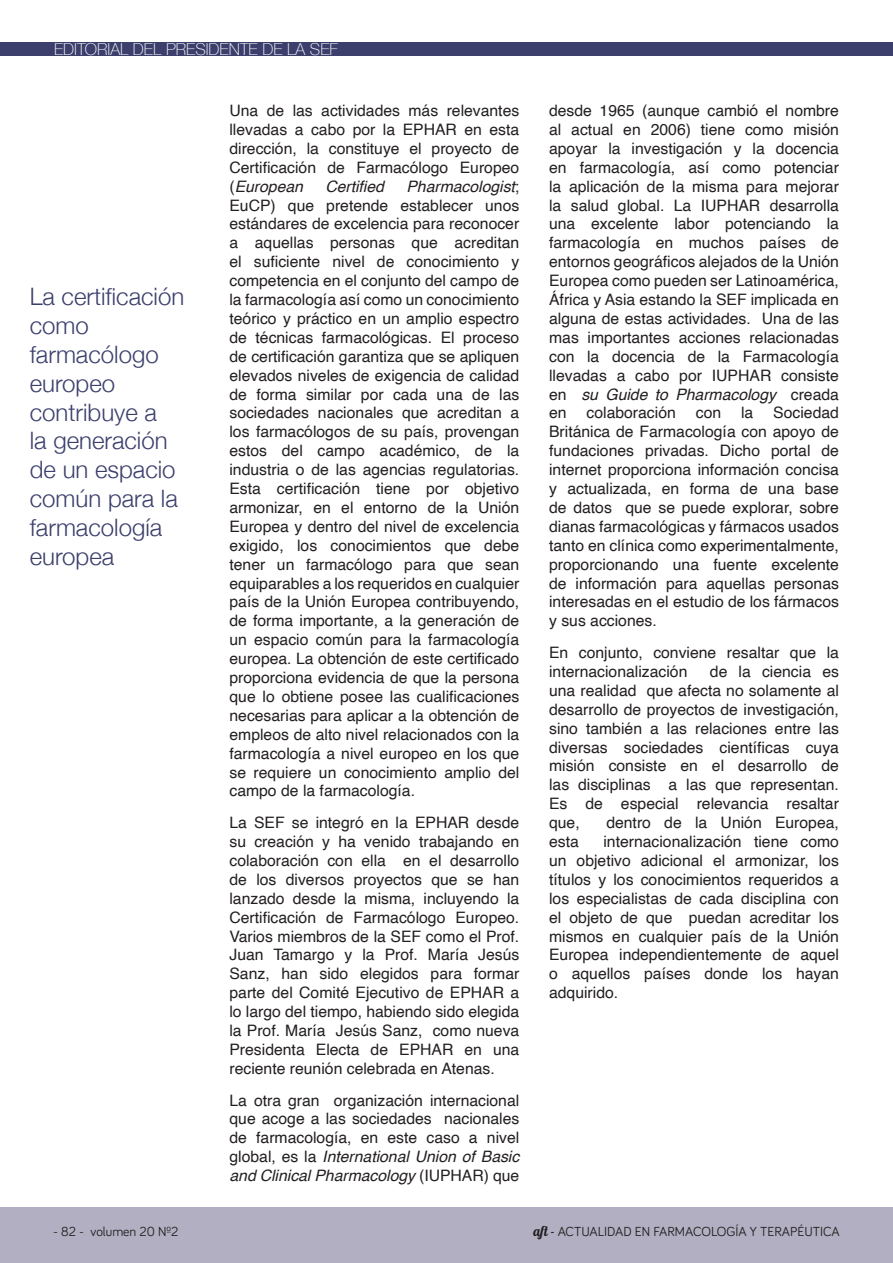
<style>
.page{position:relative;width:893px;height:1263px;background:#fff}
.page>*{position:absolute;margin:0;border:0;box-sizing:border-box;transform-origin:0 0}
.t1{font:300 24px/28.8px "Helvetica Neue";color:#3c3f6c}
.t2{font:100 16.5px "Helvetica Neue";color:#fff}
.t3{font:15.75px/18.9px "Helvetica";color:#231f20;text-align:justify}
.t4{font:italic 15.75px "Helvetica";color:#231f20}
.t5{font:13.5px "Bariol";color:#231f20}
.s1{font-style:italic}
.s2{font-family:"Lobster 1.4"}
</style>
<div class="page">
<div style="left:0;top:1207px;width:893px;height:56px;background:#b2afc2"></div>
<div style="left:0;top:42px;width:893px;height:13px;background:#3c3f6c"></div>
<p class="t2" style="left:54px;top:37px;width:286px">EDITORIAL DEL PRESIDENTE DE LA SEF</p>
<h1 class="t1" style="left:30px;top:281px;width:156px">La certificación como farmacólogo europeo contribuye a<br>la generación de un espacio común para la farmacología europea</h1>
<p class="t5" style="left:53px;top:1222px;width:127px">- 82 - volumen 20 Nº2</p>
<p class="t3" style="left:229px;top:101px;width:291px">Una de las actividades más relevantes llevadas a cabo por la EPHAR en esta dirección, la constituye el proyecto de Certificación de Farmacólogo Europeo (<span class="s1">European</span></p>
<p class="t4" style="left:325px;top:174px;width:60px">Certified</p>
<p class="t3" style="left:229px;top:177px;width:291px;text-indent:177px"><span class="s1">Pharmacologist</span>; EuCP) que pretende establecer unos estándares de excelencia para reconocer a aquellas personas que acreditan el suficiente nivel de conocimiento y competencia en el conjunto del campo de la farmacología así como un conocimiento teórico y práctico en un amplio espectro de técnicas farmacológicas. El proceso de certificación garantiza que se apliquen elevados niveles de exigencia de calidad de forma similar por cada una de las sociedades nacionales que acreditan a los farmacólogos de su país, provengan estos del campo académico, de la industria o de las agencias regulatorias.<br>Esta certificación tiene por objetivo armonizar, en el entorno de la Unión Europea y dentro del nivel de excelencia exigido, los conocimientos que debe tener un farmacólogo para que sean equiparables a los requeridos en cualquier país de la Unión Europea contribuyendo, de forma importante, a la generación de un espacio común para la farmacología europea. La obtención de este certificado proporciona evidencia de que la persona que lo obtiene posee las cualificaciones necesarias para aplicar a la obtención de empleos de alto nivel relacionados con la farmacología a nivel europeo en los que se requiere un conocimiento amplio del campo de la farmacología.</p>
<p class="t3" style="left:229px;top:814px;width:291px">La SEF se integró en la EPHAR desde su creación y ha venido trabajando en colaboración con ella en el desarrollo de los diversos proyectos que se han lanzado desde la misma, incluyendo la Certificación de Farmacólogo Europeo.<br>Varios miembros de la SEF como el Prof.<br>Juan Tamargo y la Prof. María Jesús Sanz, han sido elegidos para formar parte del Comité Ejecutivo de EPHAR a lo largo del tiempo, habiendo sido elegida la Prof. María Jesús Sanz, como nueva Presidenta Electa de EPHAR en una reciente reunión celebrada en Atenas.</p>
<p class="t3" style="left:229px;top:1091px;width:291px">La otra gran organización internacional que acoge a las sociedades nacionales de farmacología, en este caso a nivel global, es la <span class="s1">International Union of Basic and Clinical Pharmacology</span> (IUPHAR) que</p>
<p class="t3" style="left:549px;top:101px;width:291px">desde 1965 (aunque cambió el nombre al actual en 2006) tiene como misión apoyar la investigación y la docencia en farmacología, así como potenciar la aplicación de la misma para mejorar la salud global. La IUPHAR desarrolla una excelente labor potenciando la farmacología en muchos países de entornos geográficos alejados de la Unión Europea como pueden ser Latinoamérica, África y Asia estando la SEF implicada en alguna de estas actividades. Una de las mas importantes acciones relacionadas con la docencia de la Farmacología llevadas a cabo por IUPHAR consiste en <span class="s1">su Guide to Pharmacology</span> creada en</p>
<p class="t3" style="left:549px;top:404px;width:291px;text-indent:224px">Sociedad Británica de Farmacología con apoyo de fundaciones privadas. Dicho portal de internet proporciona información concisa y actualizada, en forma de una base de datos que se puede explorar, sobre dianas farmacológicas y fármacos usados tanto en clínica como experimentalmente, proporcionando una fuente excelente de información para aquellas personas interesadas en el estudio de los fármacos y sus acciones.</p>
<p class="t3" style="left:549px;top:643px;width:291px">En conjunto, conviene resaltar que la internacionalización</p>
<p class="t3" style="left:587px;top:404px;width:91px">colaboración</p>
<p class="t3" style="left:696px;top:404px;width:27px">con</p>
<p class="t3" style="left:741px;top:404px;width:14px">la</p>
<p class="t3" style="left:549px;top:662px;width:291px;text-indent:161px">de la ciencia es una realidad que afecta no solamente al desarrollo de proyectos de investigación, sino también a las relaciones entre las diversas sociedades científicas cuya misión consiste en el desarrollo de las disciplinas a las que representan.<br>Es de especial relevancia resaltar que,</p>
<p class="t3" style="left:606px;top:814px;width:234px">dentro de la Unión Europea,</p>
<p class="t3" style="left:549px;top:832px;width:291px;text-indent:54px">internacionalización tiene como un objetivo adicional el armonizar, los títulos y los conocimientos requeridos a los especialistas de cada disciplina con el objeto de que puedan acreditar los mismos en cualquier país de la Unión Europea independientemente de aquel o aquellos países donde los hayan adquirido.</p>
<p class="t3" style="left:549px;top:832px;width:31px">esta</p>
<p class="t5" style="left:533px;top:1222px;width:308px"><span class="s2">aft -</span> ACTUALIDAD EN FARMACOLOGÍA Y TERAPÉUTICA</p>
</div>
